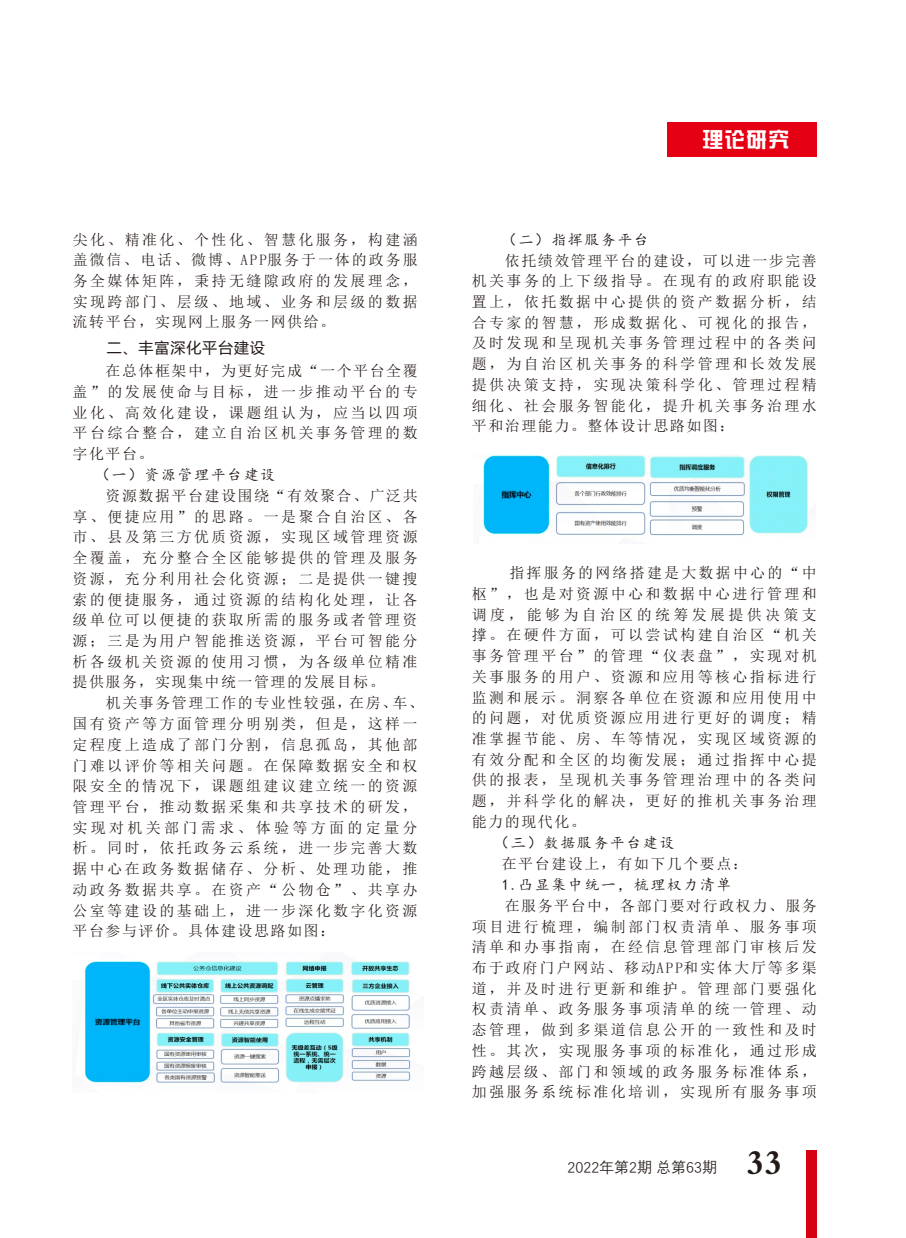
<style>
.page{position:relative;width:906px;height:1238px;background:#fff}
.page>*{position:absolute;margin:0;border:0;box-sizing:border-box;transform-origin:0 0}
.t1{font:36px "FZDBSK GBK1 0";color:#231916}
.t2{font:21.15px "FZZYJW GB1 0";letter-spacing:-.38em;color:#fff}
.t3{font:15px/20.7px "Sim Sun";letter-spacing:.16em;color:#231916;text-align:justify}
.t4{font:15px "Kai Ti";letter-spacing:.1em;color:#231916}
.t5{font:15px "Sim Sun";letter-spacing:.1em;color:#231916}
.t6{font:15px "Deng Xian";color:#231916}
.t7{font:15px "Microsoft Ya Hei";letter-spacing:.06em;color:#231916}
</style>
<div class="page">
<div style="left:806px;top:1150px;width:10px;height:87px;background:#d70010"></div>
<div style="left:668px;top:122px;width:149px;height:34px;background:#e60013"></div>
<img style="left:84px;top:961px;width:327px;height:122px">
<img style="left:483px;top:455px;width:325px;height:81px">
<p class="t3" style="left:73px;top:229px;width:346px">尖化、精准化、个性化、智慧化服务，构建涵盖微信、电话、微博、APP服务于一体的政务服务全媒体矩阵，秉持无缝隙政府的发展理念，实现跨部门、层级、地域、业务和层级的数据流转平台，实现网上服务一网供给。</p>
<p class="t7" style="left:107px;top:340px;width:159px">二、丰富深化平台建设</p>
<p class="t3" style="left:73px;top:360px;width:346px;text-indent:33px">在总体框架中，为更好完成“一个平台全覆盖”的发展使命与目标，进一步推动平台的专业化、高效化建设，课题组认为，应当以四项平台综合整合，建立自治区机关事务管理的数字化平台。</p>
<p class="t4" style="left:95px;top:467px;width:181px">（一）资源管理平台建设</p>
<p class="t3" style="left:73px;top:485px;width:346px;text-indent:33px">资源数据平台建设围绕“有效聚合、广泛共享、便捷应用”的思路。一是聚合自治区、各市、县及第三方优质资源，实现区域管理资源全覆盖，充分整合全区能够提供的管理及服务资源，充分利用社会化资源；二是提供一键搜索的便捷服务，通过资源的结构化处理，让各级单位可以便捷的获取所需的服务或者管理资源；三是为用户智能推送资源，平台可智能分析各级机关资源的使用习惯，为各级单位精准提供服务，实现集中统一管理的发展目标。</p>
<p class="t3" style="left:73px;top:692px;width:353px;text-align:left;text-indent:33px">机关事务管理工作的专业性较强，在房、车、国有资产等方面管理分明别类，但是，这样一定程度上造成了部门分割，信息孤岛，其他部门难以评价等相关问题。在保障数据安全和权限安全的情况下，课题组建议建立统一的资源管理平台，推动数据采集和共享技术的研发，实现对机关部门需求、体验等方面的定量分析。同时，依托政务云系统，进一步完善大数据中心在政务数据储存、分析、处理功能，推动政务数据共享。在资产“公物仓”、共享办公室等建设的基础上，进一步深化数字化资源平台参与评价。具体建设思路如图：</p>
<h2 class="t2" style="left:702px;top:128px;width:107px">理学论习研交究流</h2>
<p class="t4" style="left:502px;top:232px;width:148px">（二）指挥服务平台</p>
<p class="t3" style="left:472px;top:250px;width:346px;text-indent:33px">依托绩效管理平台的建设，可以进一步完善机关事务的上下级指导。在现有的政府职能设置上，依托数据中心提供的资产数据分析，结合专家的智慧，形成数据化、可视化的报告，及时发现和呈现机关事务管理过程中的各类问题，为自治区机关事务的科学管理和长效发展提供决策支持，实现决策科学化、管理过程精细化、社会服务智能化，提升机关事务治理水平和治理能力。整体设计思路如图：</p>
<p class="t3" style="left:472px;top:562px;width:346px;text-indent:38px">指挥服务的网络搭建是大数据中心的“中枢”，也是对资源中心和数据中心进行管理和调度，能够为自治区的统筹发展提供决策支撑。在硬件方面，可以尝试构建自治区“机关事务管理平台”的管理“仪表盘”，实现对机关事服务的用户、资源和应用等核心指标进行监测和展示。洞察各单位在资源和应用使用中的问题，对优质资源应用进行更好的调度；精准掌握节能、房、车等情况，实现区域资源的有效分配和全区的均衡发展；通过指挥中心提供的报表，呈现机关事务管理治理中的各类问题，并科学化的解决，更好的推机关事务治理能力的现代化。</p>
<p class="t4" style="left:494px;top:834px;width:181px">（三）数据服务平台建设</p>
<p class="t5" style="left:502px;top:855px;width:247px">在平台建设上，有如下几个要点：</p>
<p class="t4" style="left:502px;top:876px;width:231px">1.凸显集中统一，梳理权力清单</p>
<p class="t3" style="left:472px;top:895px;width:346px;text-indent:33px">在服务平台中，各部门要对行政权力、服务项目进行梳理，编制部门权责清单、服务事项清单和办事指南，在经信息管理部门审核后发布于政府门户网站、移动APP和实体大厅等多渠道，并及时进行更新和维护。管理部门要强化权责清单、政务服务事项清单的统一管理、动态管理，做到多渠道信息公开的一致性和及时性。其次，实现服务事项的标准化，通过形成跨越层级、部门和领域的政务服务标准体系，加强服务系统标准化培训，实现所有服务事项</p>
<p class="t6" style="left:567px;top:1159px;width:151px">2022年第2期 总第63期</p>
<h1 class="t1" style="left:747px;top:1142px;width:37px">33</h1>
</div>
